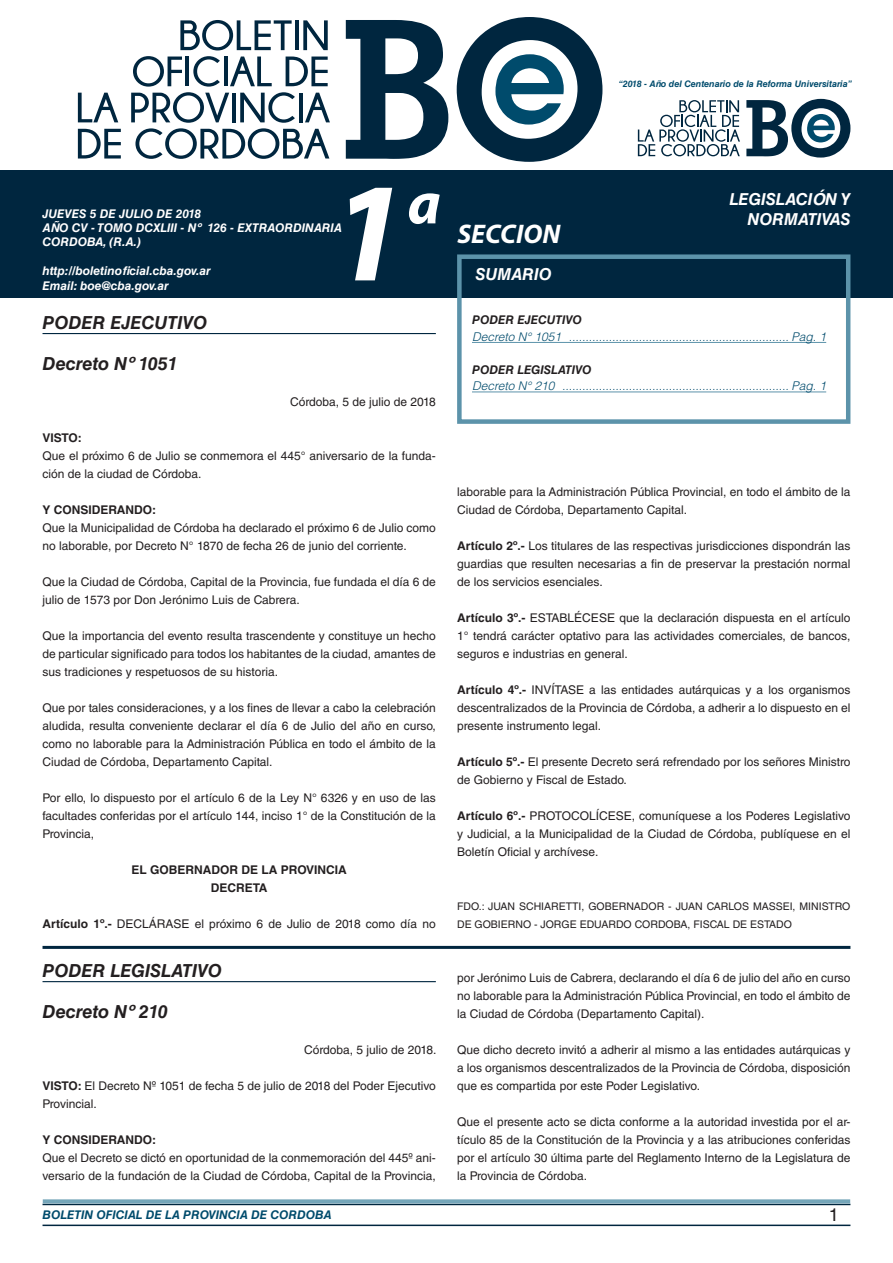
<style>
.page{position:relative;width:893px;height:1263px;background:#fff}
.page>*{position:absolute;margin:0;border:0;box-sizing:border-box;transform-origin:0 0}
.t1{font:italic 700 142.5px "Myriad Pro";color:#fff}
.t2{font:italic 700 60px "Myriad Pro";color:#fff}
.t3{font:italic 700 27px "Myriad Pro";color:#fff}
.NOMBRE_DE_MINISTERIO{font:italic 700 18px "Helvetica LT Std";color:#231f20}
.DOC__N{font:italic 700 18px "Helvetica LT Std";color:#231f20}
.t4{font:18px "Helvetica LT Std";color:#231f20}
.t5{font:italic 700 16.5px/19.8px "Helvetica LT Std";color:#fff;text-align:right}
.TEXTO_BASE{font:12px/18px "Helvetica LT Std";color:#231f20;text-align:justify}
.Res__y_Dec{font:italic 300 12px "Helvetica LT Std";color:#004b6c}
.t6{font:italic 700 12px/14.4px "Helvetica LT Std";color:#fff}
.FECHA{font:12px "Helvetica LT Std";color:#231f20}
.t7{font:italic 700 12px "Helvetica LT Std";color:#004b6c}
.TEXTO_BASE-2{font:700 12px "Helvetica LT Std";color:#231f20}
.RESUELVE{font:700 12px "Helvetica LT Std";color:#231f20}
.TITULO_bold{font:italic 700 12px "Helvetica LT Std";color:#231f20}
.FIRMA{font:10.5px/18px "Helvetica LT Std";color:#231f20}
.t8{font:italic 700 9px "Helvetica LT Std";color:#004b6c}
.s1{font-weight:700}
</style>
<div class="page">
<div style="left:0;top:170px;width:893px;height:128px;background:#00263f"></div>
<svg style="left:346px;top:20px;width:102px;height:139px"></svg>
<svg style="left:457px;top:17px;width:145px;height:145px"></svg>
<svg style="left:180px;top:20px;width:112px;height:30px"></svg>
<hr style="left:295px;top:20px;width:4px;height:30px;background:#00263f">
<svg style="left:303px;top:20px;width:25px;height:30px"></svg>
<svg style="left:78px;top:93px;width:40px;height:29px"></svg>
<svg style="left:78px;top:129px;width:43px;height:30px"></svg>
<svg style="left:131px;top:56px;width:199px;height:103px"></svg>
<hr style="left:43px;top:1224px;width:807px;height:2px;background:#00263f">
<div style="left:42px;top:1198px;width:809px;height:8px;background:#fff;opacity:.75"></div>
<svg style="left:746px;top:99px;width:104px;height:59px"></svg>
<svg style="left:638px;top:100px;width:102px;height:56px"></svg>
<div style="left:457px;top:254px;width:393px;height:170px;border:4px solid #5c93aa"></div>
<hr style="left:43px;top:333px;width:393px;height:1px;background:#00263f">
<hr style="left:472px;top:342px;width:354px;height:1px;background:#5c93aa">
<hr style="left:472px;top:392px;width:354px;height:1px;background:#5c93aa">
<hr style="left:43px;top:981px;width:393px;height:1px;background:#00263f">
<hr style="left:43px;top:946px;width:807px;height:3px;background:#00263f">
<h1 class="t1" style="left:329px;top:140px;width:79px">1</h1>
<h2 class="t2" style="left:407px;top:164px;width:35px">a</h2>
<p class="t6" style="left:43px;top:206px;width:301px">JUEVES 5 DE JULIO DE 2018<br>AÑO CV - TOMO DCXLIII - Nº 126 - EXTRAORDINARIA<br>CORDOBA, (R.A.)</p>
<p class="t6" style="left:43px;top:264px;width:170px">http://boletinoficial.cba.gov.ar<br>Email: boe@cba.gov.ar</p>
<h3 class="t5" style="left:475px;top:264px;width:78px">SUMARIO</h3>
<h3 class="t3" style="left:457px;top:216px;width:104px">SECCION</h3>
<p class="t8" style="left:619px;top:78px;width:235px">“2018 - Año del Centenario de la Reforma Universitaria”</p>
<h3 class="t5" style="left:729px;top:189px;width:123px">LEGISLACIÓN Y<br>NORMATIVAS</h3>
<p class="NOMBRE_DE_MINISTERIO" style="left:43px;top:311px;width:166px">PODER EJECUTIVO</p>
<p class="DOC__N" style="left:43px;top:352px;width:137px">Decreto Nº 1051</p>
<p class="FECHA" style="left:290px;top:395px;width:147px">Córdoba, 5 de julio de 2018</p>
<p class="TEXTO_BASE-2" style="left:43px;top:430px;width:41px">VISTO:</p>
<p class="TEXTO_BASE" style="left:43px;top:447px;width:395px">Que el próximo 6 de Julio se conmemora el 445° aniversario de la funda&shy;ción de la ciudad de Córdoba.</p>
<p class="TEXTO_BASE-2" style="left:43px;top:502px;width:115px">Y CONSIDERANDO:</p>
<p class="TEXTO_BASE" style="left:43px;top:519px;width:395px">Que la Municipalidad de Córdoba ha declarado el próximo 6 de Julio como no laborable, por Decreto N° 1870 de fecha 26 de junio del corriente.</p>
<p class="TEXTO_BASE" style="left:43px;top:573px;width:395px">Que la Ciudad de Córdoba, Capital de la Provincia, fue fundada el día 6 de julio de 1573 por Don Jerónimo Luis de Cabrera.</p>
<p class="TEXTO_BASE" style="left:43px;top:627px;width:395px">Que la importancia del evento resulta trascendente y constituye un hecho de particular significado para todos los habitantes de la ciudad, amantes de sus tradiciones y respetuosos de su historia.</p>
<p class="TEXTO_BASE" style="left:43px;top:699px;width:395px">Que por tales consideraciones, y a los fines de llevar a cabo la celebración aludida, resulta conveniente declarar el día 6 de Julio del año en curso, como no laborable para la Administración Pública en todo el ámbito de la Ciudad de Córdoba, Departamento Capital.</p>
<p class="TEXTO_BASE" style="left:43px;top:789px;width:395px">Por ello, lo dispuesto por el artículo 6 de la Ley N° 6326 y en uso de las facultades conferidas por el artículo 144, inciso 1° de la Constitución de la Provincia,</p>
<p class="RESUELVE" style="left:132px;top:862px;width:217px">EL GOBERNADOR DE LA PROVINCIA</p>
<p class="RESUELVE" style="left:211px;top:880px;width:58px">DECRETA</p>
<p class="TEXTO_BASE" style="left:43px;top:915px;width:395px"><span class="s1">Artículo 1º.-</span> DECLÁRASE el próximo 6 de Julio de 2018 como día no</p>
<p class="NOMBRE_DE_MINISTERIO" style="left:43px;top:959px;width:181px">PODER LEGISLATIVO</p>
<p class="DOC__N" style="left:43px;top:1000px;width:127px">Decreto Nº 210</p>
<p class="FECHA" style="left:304px;top:1043px;width:134px">Córdoba, 5 julio de 2018.</p>
<p class="TEXTO_BASE" style="left:43px;top:1077px;width:395px"><span class="s1">VISTO:</span> El Decreto Nº 1051 de fecha 5 de julio de 2018 del Poder Ejecutivo<br>Provincial.</p>
<p class="TEXTO_BASE-2" style="left:43px;top:1132px;width:115px">Y CONSIDERANDO:</p>
<p class="TEXTO_BASE" style="left:43px;top:1149px;width:395px">Que el Decreto se dictó en oportunidad de la conmemoración del 445º ani&shy;versario de la fundación de la Ciudad de Córdoba, Capital de la Provincia,</p>
<p class="TITULO_bold" style="left:472px;top:313px;width:111px">PODER EJECUTIVO</p>
<p class="Res__y_Dec" style="left:472px;top:329px;width:356px">Decreto N° 1051 .................................................................. Pag. 1</p>
<p class="TITULO_bold" style="left:472px;top:362px;width:121px">PODER LEGISLATIVO</p>
<p class="Res__y_Dec" style="left:472px;top:379px;width:356px">Decreto N° 210 .................................................................... Pag. 1</p>
<p class="TEXTO_BASE" style="left:457px;top:483px;width:395px">laborable para la Administración Pública Provincial, en todo el ámbito de la<br>Ciudad de Córdoba, Departamento Capital.</p>
<p class="TEXTO_BASE" style="left:457px;top:537px;width:395px"><span class="s1">Artículo 2º.-</span> Los titulares de las respectivas jurisdicciones dispondrán las guardias que resulten necesarias a fin de preservar la prestación normal de los servicios esenciales.</p>
<p class="TEXTO_BASE" style="left:457px;top:609px;width:395px"><span class="s1">Artículo 3º.-</span> ESTABLÉCESE que la declaración dispuesta en el artículo 1° tendrá carácter optativo para las actividades comerciales, de bancos, seguros e industrias en general.</p>
<p class="TEXTO_BASE" style="left:457px;top:681px;width:395px"><span class="s1">Artículo 4º.-</span> INVÍTASE a las entidades autárquicas y a los organismos descentralizados de la Provincia de Córdoba, a adherir a lo dispuesto en el presente instrumento legal.</p>
<p class="TEXTO_BASE" style="left:457px;top:753px;width:395px"><span class="s1">Artículo 5º.-</span> El presente Decreto será refrendado por los señores Ministro de Gobierno y Fiscal de Estado.</p>
<p class="TEXTO_BASE" style="left:457px;top:807px;width:395px"><span class="s1">Artículo 6º.-</span> PROTOCOLÍCESE, comuníquese a los Poderes Legislativo y Judicial, a la Municipalidad de la Ciudad de Córdoba, publíquese en el Boletín Oficial y archívese.</p>
<p class="FIRMA" style="left:457px;top:897px;width:395px">FDO.: JUAN SCHIARETTI, GOBERNADOR - JUAN CARLOS MASSEI, MINISTRO<br>DE GOBIERNO - JORGE EDUARDO CORDOBA, FISCAL DE ESTADO</p>
<p class="TEXTO_BASE" style="left:457px;top:969px;width:395px">por Jerónimo Luis de Cabrera, declarando el día 6 de julio del año en curso no laborable para la Administración Pública Provincial, en todo el ámbito de la Ciudad de Córdoba (Departamento Capital).</p>
<p class="TEXTO_BASE" style="left:457px;top:1041px;width:395px">Que dicho decreto invitó a adherir al mismo a las entidades autárquicas y a los organismos descentralizados de la Provincia de Córdoba, disposición que es compartida por este Poder Legislativo.</p>
<p class="TEXTO_BASE" style="left:457px;top:1113px;width:395px">Que el presente acto se dicta conforme a la autoridad investida por el ar&shy;tículo 85 de la Constitución de la Provincia y a las atribuciones conferidas por el artículo 30 última parte del Reglamento Interno de la Legislatura de la Provincia de Córdoba.</p>
<p class="t7" style="left:43px;top:1208px;width:290px">BOLETIN OFICIAL DE LA PROVINCIA DE CORDOBA</p>
<p class="t4" style="left:829px;top:1204px;width:12px">1</p>
</div>
